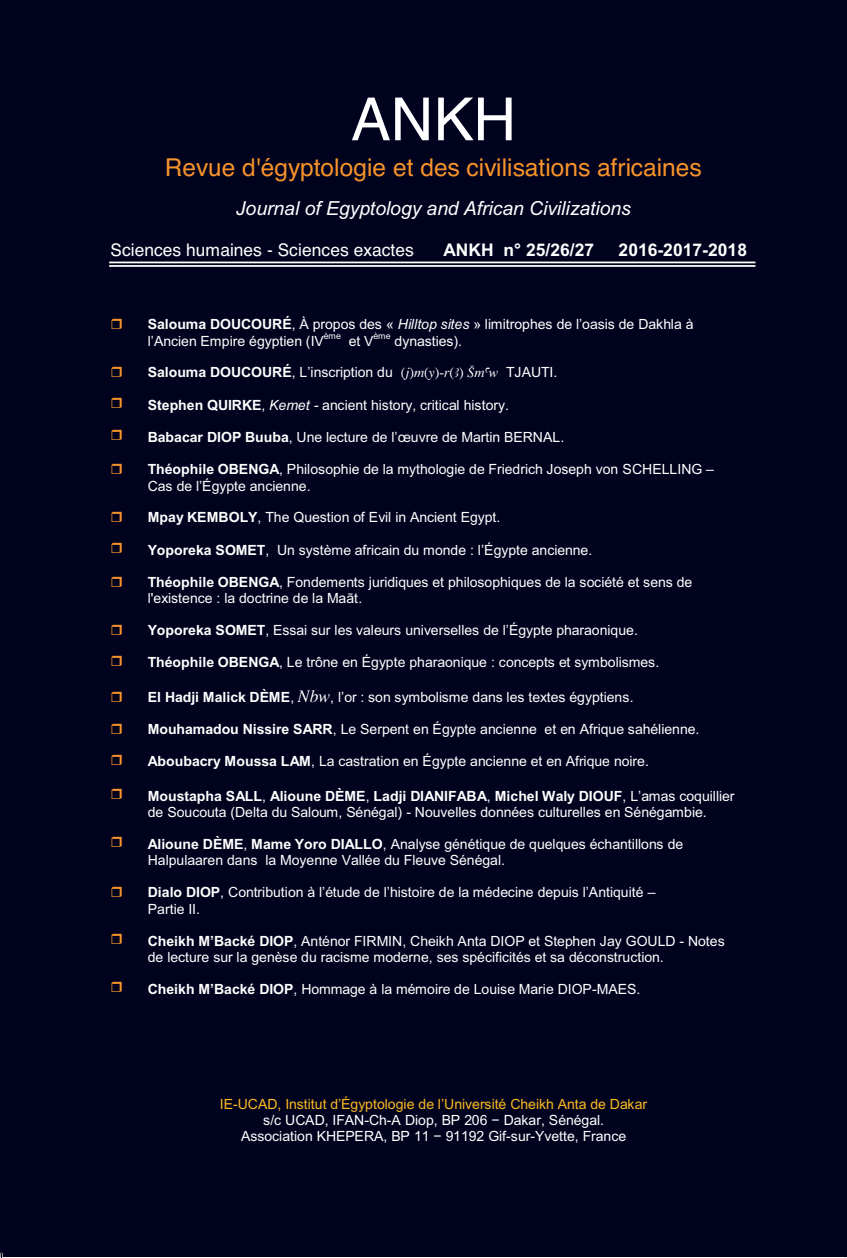
<style>
.page{position:relative;width:847px;height:1258px;background:#fff}
.page>*{position:absolute;margin:0;border:0;box-sizing:border-box;transform-origin:0 0}
.t1{font:59.5px "Helvetica";color:#fff}
.t2{font:24.5px "Helvetica";color:#f7932b}
.t3{font:italic 19.25px "Arial";color:#fff}
.t4{font:17.5px "Helvetica";color:#fff}
.t5{font:700 17.5px "Arial";color:#fff}
.t6{font:14px/16.4px "Arial";letter-spacing:-.005em;color:#fff}
.t7{font:14px/16.4px "Arial";letter-spacing:-.005em;color:#fff}
.t8{font:8.75px "Arial";letter-spacing:-.005em;color:#fff}
.s1{font-weight:700}
.s2{font-style:inherit}
.s3{font-style:italic}
.s4{font-family:"Transliteration";font-style:italic}
.s5{font-family:"Transliteration";font-style:italic;font-size:17.5px}
.s6{color:#fcb922}
</style>
<div class="page">
<div style="left:0;top:0;width:847px;height:1257px;background:#00021e"></div>
<hr style="left:109px;top:261px;width:646px;height:2px;background:#fff">
<hr style="left:109px;top:265px;width:646px;height:2px;background:#fff">
<svg style="left:0;top:1252px;width:3px;height:5px"></svg>
<svg style="left:844px;top:1252px;width:3px;height:6px"></svg>
<svg style="left:112px;top:319px;width:10px;height:10px"></svg>
<svg style="left:112px;top:366px;width:10px;height:11px"></svg>
<svg style="left:112px;top:398px;width:10px;height:10px"></svg>
<svg style="left:112px;top:430px;width:10px;height:10px"></svg>
<svg style="left:112px;top:463px;width:10px;height:11px"></svg>
<svg style="left:112px;top:511px;width:10px;height:10px"></svg>
<svg style="left:112px;top:543px;width:10px;height:10px"></svg>
<svg style="left:112px;top:577px;width:10px;height:10px"></svg>
<svg style="left:112px;top:624px;width:10px;height:10px"></svg>
<svg style="left:112px;top:656px;width:10px;height:10px"></svg>
<svg style="left:112px;top:691px;width:10px;height:11px"></svg>
<svg style="left:112px;top:723px;width:10px;height:10px"></svg>
<svg style="left:112px;top:755px;width:10px;height:10px"></svg>
<svg style="left:112px;top:788px;width:10px;height:11px"></svg>
<svg style="left:112px;top:836px;width:10px;height:10px"></svg>
<svg style="left:112px;top:886px;width:10px;height:10px"></svg>
<svg style="left:112px;top:934px;width:10px;height:10px"></svg>
<svg style="left:112px;top:981px;width:10px;height:11px"></svg>
<h1 class="t1" style="left:351px;top:73px;width:167px">ANKH</h1>
<h2 class="t2" style="left:165px;top:148px;width:538px">Revue d'égyptologie et des civilisations africaines</h2>
<h3 class="t3" style="left:236px;top:196px;width:396px">Journal of Egyptology and African Civilizations</h3>
<p class="t4" style="left:111px;top:236px;width:305px">Sciences humaines - Sciences exactes</p>
<p class="t5" style="left:443px;top:238px;width:152px">ANKH n° 25/26/27</p>
<p class="t5" style="left:618px;top:238px;width:130px">2016-2017-2018</p>
<p class="t7" style="left:148px;top:316px;width:547px"><span class="s1">Salouma DOUCOURÉ</span><span class="s2">, À propos des «</span> <span class="s3">Hilltop sites</span> <span class="s2">»</span> limitrophes de l’oasis de Dakhla à l’Ancien Empire égyptien (IV</p>
<p class="t8" style="left:324px;top:330px;width:19px">ème</p>
<p class="t6" style="left:349px;top:332px;width:26px">et V</p>
<p class="t8" style="left:374px;top:330px;width:19px">ème</p>
<p class="t6" style="left:395px;top:332px;width:69px">dynasties).</p>
<p class="t6" style="left:148px;top:364px;width:411px"><span class="s1">Salouma DOUCOURÉ</span>, <span class="s2">L’i</span>nscription du <span class="s4">(j)m(y)-r(A) ^maw</span> TJAUTI.</p>
<p class="t6" style="left:148px;top:397px;width:363px"><span class="s1">Stephen QUIRKE</span>, <span class="s3">Kemet -</span> ancient history, critical history.</p>
<p class="t7" style="left:148px;top:429px;width:418px"><span class="s1">Babacar DIOP Buuba</span>, Une lecture de l’œuvre de Martin BERNAL<span class="s2">.</span></p>
<p class="t6" style="left:148px;top:461px;width:568px"><span class="s1">Théophile OBENGA</span>, Philosophie de la mythologie de Friedrich Joseph von SCHELLING <span class="s2">–<br>Cas de l’Égypte ancienne</span>.</p>
<p class="t6" style="left:148px;top:509px;width:354px"><span class="s1">Mpay KEMBOLY</span>, The Question of Evil in Ancient Egypt.</p>
<p class="t6" style="left:148px;top:542px;width:446px"><span class="s1">Yoporeka SOMET</span>, Un système africain du monde <span class="s2">: l’</span>Égypte ancienne.</p>
<p class="t6" style="left:148px;top:574px;width:546px"><span class="s1">Théophile OBENGA</span>, Fondements juridiques et philosophiques de la société et sens de <span class="s2">l'existence : la doctrine de la Maāt</span>.</p>
<p class="t6" style="left:148px;top:622px;width:492px"><span class="s1">Yoporeka SOMET</span>, Essai sur les valeurs universelles <span class="s2">de l’Égypte pharaonique</span>.</p>
<p class="t6" style="left:148px;top:654px;width:513px"><span class="s1">Théophile OBENGA</span>, Le trône en Égypte pharaonique : concepts et symbolismes.</p>
<p class="t6" style="left:148px;top:689px;width:487px"><span class="s1">El Hadji Malick DÈME</span>, <span class="s5">Nbw</span>, <span class="s2">l’or</span> : son symbolisme dans les textes égyptiens.</p>
<p class="t6" style="left:148px;top:721px;width:553px"><span class="s1">Mouhamadou Nissire SARR</span>, Le Serpent en Égypte ancienne et en Afrique sahélienne.</p>
<p class="t6" style="left:148px;top:753px;width:503px"><span class="s1">Aboubacry Moussa LAM</span>, La castration en Égypte ancienne et en Afrique noire.</p>
<p class="t6" style="left:148px;top:787px;width:588px"><span class="s1">Moustapha SALL</span>, <span class="s1">Alioune DÈME</span>, <span class="s1">Ladji DIANIFABA</span>, <span class="s1">Michel Waly DIOUF</span><span class="s2">, L’amas coquillier </span>de Soucouta (Delta du Saloum, Sénégal) - Nouvelles données culturelles en Sénégambie.</p>
<p class="t6" style="left:148px;top:836px;width:537px"><span class="s1">Alioune DÈME</span>, <span class="s1">Mame Yoro DIALLO</span>, Analyse génétique de quelques échantillons de<br>Halpulaaren dans la Moyenne Vallée du Fleuve Sénégal.</p>
<p class="t7" style="left:148px;top:884px;width:509px"><span class="s1">Dialo DIOP</span>, Contribution à l’étude de l’histoire de la médecine depuis l’Antiquité –<br><span class="s2">Partie II.</span></p>
<p class="t6" style="left:148px;top:932px;width:578px"><span class="s1">Cheikh M’</span><span class="s1">Backé DIOP</span>, Anténor FIRMIN, Cheikh Anta DIOP et Stephen Jay GOULD - Notes de lecture sur la genèse du racisme moderne, ses spécificités et sa déconstruction.</p>
<p class="t6" style="left:148px;top:980px;width:494px"><span class="s1">Cheikh M’</span><span class="s1">Backé DIOP</span>, Hommage à la mémoire de Louise Marie DIOP-MAES.</p>
<p class="t6" style="left:220px;top:1096px;width:429px;text-align:center"><span class="s6">IE-</span><span class="s6">UCAD, Institut d’Égyptologie de l’Université Cheikh Anta de Dakar </span>s/c UCAD, IFAN-Ch-A Diop, BP 206 <span class="s2">−</span> Dakar, Sénégal.<br>Association KHEPERA, BP 11 <span class="s2">−</span> 91192 Gif-sur-Yvette, France</p>
</div>
